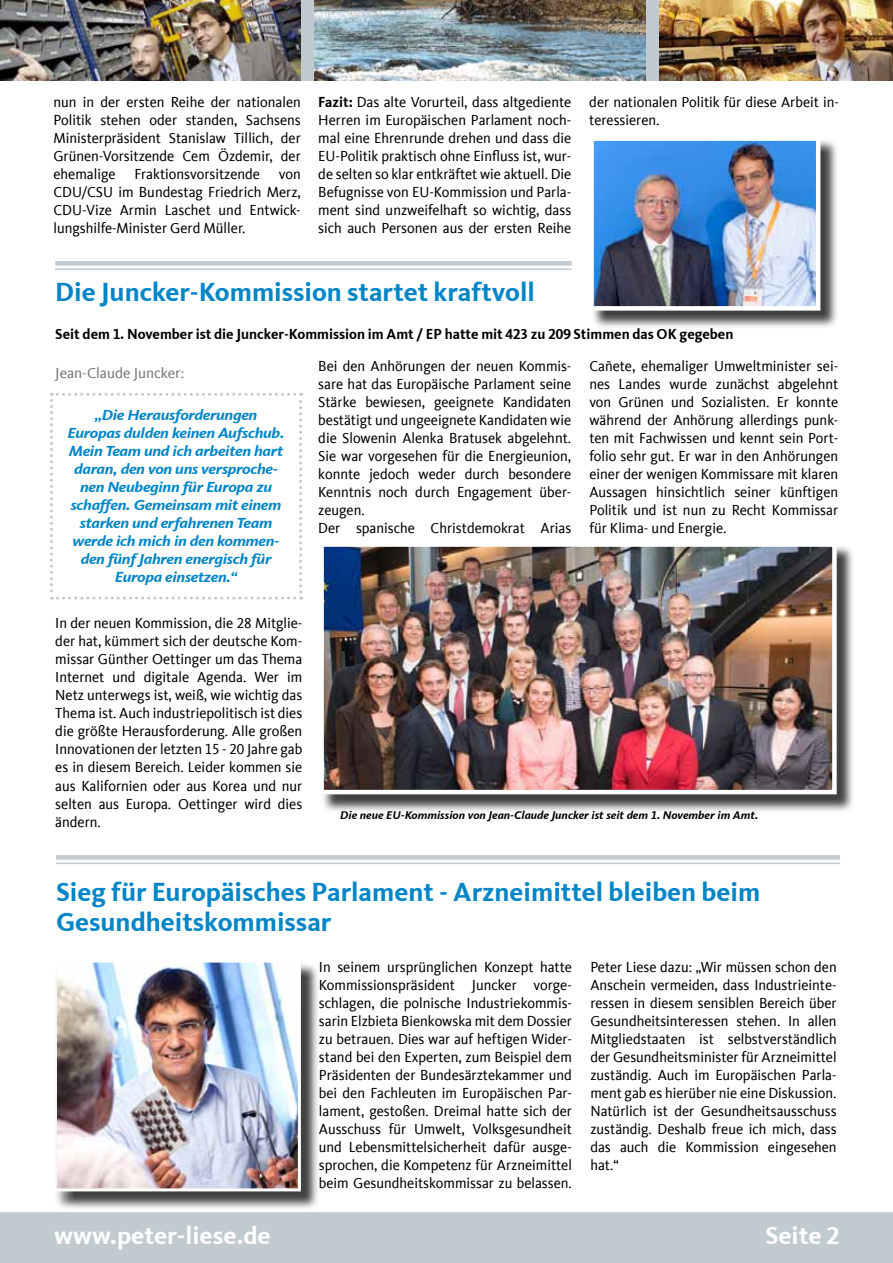
<style>
.page{position:relative;width:893px;height:1263px;background:#fff}
.page>*{position:absolute;margin:0;border:0;box-sizing:border-box;transform-origin:0 0}
.t1{font:700 27px/30px "CDU Kievit Tab";color:#0085c7}
.t2{font:700 25.35px "CDU Kievit Tab";color:#fff}
.t3{font:15px/18px "CDU Kievit Tab";color:#000;text-align:justify;scale:.96 1}
.t4{font:italic 700 15px/18px "CDU Kievit Tab";letter-spacing:-.02em;color:#0085c7;text-align:center;scale:1.1 1}
.t5{font:700 15px "CDU Kievit Tab";color:#000;scale:.96 1}
.t6{font:15px "CDU Kievit Tab";color:#77787b}
.t7{font:italic 700 11.55px "CDU Kievit Tab";color:#000;scale:1.04 1}
.s1{font-weight:700}
</style>
<div class="page">
<div style="left:0;top:1210px;width:893px;height:53px;background:#c1cace"></div>
<hr style="left:0;top:1209px;width:893px;height:3px;background:#fff">
<img style="left:0;top:0;width:302px;height:81px">
<img style="left:659px;top:0;width:234px;height:81px">
<img style="left:314px;top:0;width:332px;height:81px">
<div style="left:302px;top:0;width:12px;height:81px;background:#c1cace"></div>
<div style="left:646px;top:0;width:13px;height:81px;background:#c1cace"></div>
<div style="left:55px;top:261px;width:517px;height:5px;background:#c1cace"></div>
<hr style="left:55px;top:268px;width:517px;height:2px;background:#c1cace">
<svg style="left:50px;top:393px;width:252px;height:207px"></svg>
<div style="left:592px;top:139px;width:247px;height:190px;background:#000;opacity:.75"></div>
<img style="left:594px;top:141px;width:221px;height:165px">
<div style="left:589px;top:136px;width:231px;height:175px;border:4px solid #fff"></div>
<div style="left:322px;top:544px;width:533px;height:269px;background:#000;opacity:.75"></div>
<img style="left:324px;top:547px;width:508px;height:242px">
<div style="left:319px;top:542px;width:518px;height:252px;border:4px solid #fff"></div>
<div style="left:56px;top:855px;width:784px;height:5px;background:#c1cace"></div>
<hr style="left:56px;top:862px;width:784px;height:2px;background:#c1cace">
<div style="left:54px;top:962px;width:266px;height:248px;background:#000;opacity:.75"></div>
<img style="left:57px;top:963px;width:240px;height:224px">
<div style="left:52px;top:959px;width:249px;height:232px;border:3px solid #fff"></div>
<p class="t3" style="left:53px;top:93px;width:259px">nun in der ersten Reihe der nationalen Politik stehen oder standen, Sachsens Ministerpräsident Stanislaw Tillich, der Grünen-Vorsitzende Cem Özdemir, der ehemalige</p>
<p class="t3" style="left:134px;top:165px;width:132px">Fraktionsvorsitzende</p>
<p class="t3" style="left:53px;top:165px;width:259px;text-indent:225px">von CDU/CSU im Bundestag Friedrich Merz, CDU-Vize Armin Laschet und Entwick&shy;lungshilfe-Minister Gerd Müller.</p>
<p class="t3" style="left:318px;top:93px;width:265px"><span class="s1">Fazit:</span> Das alte Vorurteil, dass altgediente Herren im Europäischen Parlament noch&shy;mal eine Ehrenrunde drehen und dass die EU-Politik praktisch ohne Einfluss ist, wur&shy;de selten so klar entkräftet wie aktuell. Die Befugnisse von EU-Kommission und Parla&shy;ment sind unzweifelhaft so wichtig, dass sich auch Personen aus der ersten Reihe</p>
<p class="t3" style="left:589px;top:93px;width:262px">der nationalen Politik für diese Arbeit in&shy;teressieren.</p>
<h1 class="t1" style="left:55px;top:277px;width:481px">Die Juncker-Kommission startet kraftvoll</h1>
<p class="t5" style="left:55px;top:326px;width:708px">Seit dem 1. November ist die Juncker-Kommission im Amt / EP hatte mit 423 zu 209 Stimmen das OK gegeben</p>
<p class="t6" style="left:55px;top:365px;width:130px">Jean-Claude Juncker:</p>
<p class="t3" style="left:318px;top:357px;width:265px;text-align:left">Bei den Anhörungen der neuen Kommis&shy;sare hat das Europäische Parlament seine Stärke bewiesen, geeignete Kandidaten bestätigt und ungeeignete Kandidaten wie die Slowenin Alenka Bratusek abgelehnt.<br>Sie war vorgesehen für die Energieunion, konnte jedoch weder durch besondere Kenntnis noch durch Engagement über&shy;zeugen.<br>Der spanische Christdemokrat Arias</p>
<p class="t3" style="left:589px;top:357px;width:261px">Cañete, ehemaliger Umweltminister sei&shy;nes Landes wurde zunächst abgelehnt von Grünen und Sozialisten. Er konnte während der Anhörung allerdings punk&shy;ten mit Fachwissen und kennt sein Port&shy;folio sehr gut. Er war in den Anhörungen einer der wenigen Kommissare mit klaren Aussagen hinsichtlich seiner künftigen Politik und ist nun zu Recht Kommissar für Klima- und Energie.</p>
<p class="t4" style="left:68px;top:406px;width:199px">„Die Herausforderungen<br>Europas dulden keinen Aufschub.<br>Mein Team und ich arbeiten hart daran, den von uns versproche&shy;nen Neubeginn für Europa zu schaffen. Gemeinsam mit einem starken und erfahrenen Team werde ich mich in den kommen&shy;den fünf Jahren energisch für<br>Europa einsetzen.“</p>
<p class="t3" style="left:55px;top:615px;width:259px">In der neuen Kommission, die 28 Mitglie&shy;der hat, kümmert sich der deutsche Kom&shy;missar Günther Oettinger um das Thema Internet und digitale Agenda. Wer im Netz unterwegs ist, weiß, wie wichtig das Thema ist. Auch industriepolitisch ist dies die größte Herausforderung. Alle großen Innovationen der letzten 15 - 20 Jahre gab es in diesem Bereich. Leider kommen sie aus Kalifornien oder aus Korea und nur selten aus Europa. Oettinger wird dies ändern.</p>
<p class="t7" style="left:340px;top:808px;width:403px">Die neue EU-Kommission von Jean-Claude Juncker ist seit dem 1. November im Amt.</p>
<h1 class="t1" style="left:56px;top:877px;width:706px">Sieg für Europäisches Parlament - Arzneimittel bleiben beim<br>Gesundheitskommissar</h1>
<p class="t3" style="left:319px;top:958px;width:265px">In seinem ursprünglichen Konzept hatte Kommissionspräsident Juncker vorge&shy;schlagen, die polnische Industriekommis&shy;sarin Elzbieta Bienkowska mit dem Dossier zu betrauen. Dies war auf heftigen Wider&shy;stand bei den Experten, zum Beispiel dem Präsidenten der Bundesärztekammer und bei den Fachleuten im Europäischen Par&shy;lament, gestoßen. Dreimal hatte sich der Ausschuss für Umwelt, Volksgesundheit und Lebensmittelsicherheit dafür ausge&shy;sprochen, die Kompetenz für Arzneimittel beim Gesundheitskommissar zu belassen.</p>
<p class="t3" style="left:590px;top:958px;width:258px">Peter Liese dazu: „Wir müssen schon den Anschein vermeiden, dass Industrieinte&shy;ressen in diesem sensiblen Bereich über Gesundheitsinteressen stehen. In allen Mitgliedstaaten ist selbstverständlich der Gesundheitsminister für Arzneimittel zuständig. Auch im Europäischen Parla&shy;ment gab es hierüber nie eine Diskussion.<br>Natürlich ist der Gesundheitsausschuss zuständig. Deshalb freue ich mich, dass das auch die Kommission eingesehen hat.“</p>
<h2 class="t2" style="left:54px;top:1220px;width:218px">www.peter-liese.de</h2>
<h2 class="t2" style="left:765px;top:1220px;width:76px">Seite 2</h2>
</div>
